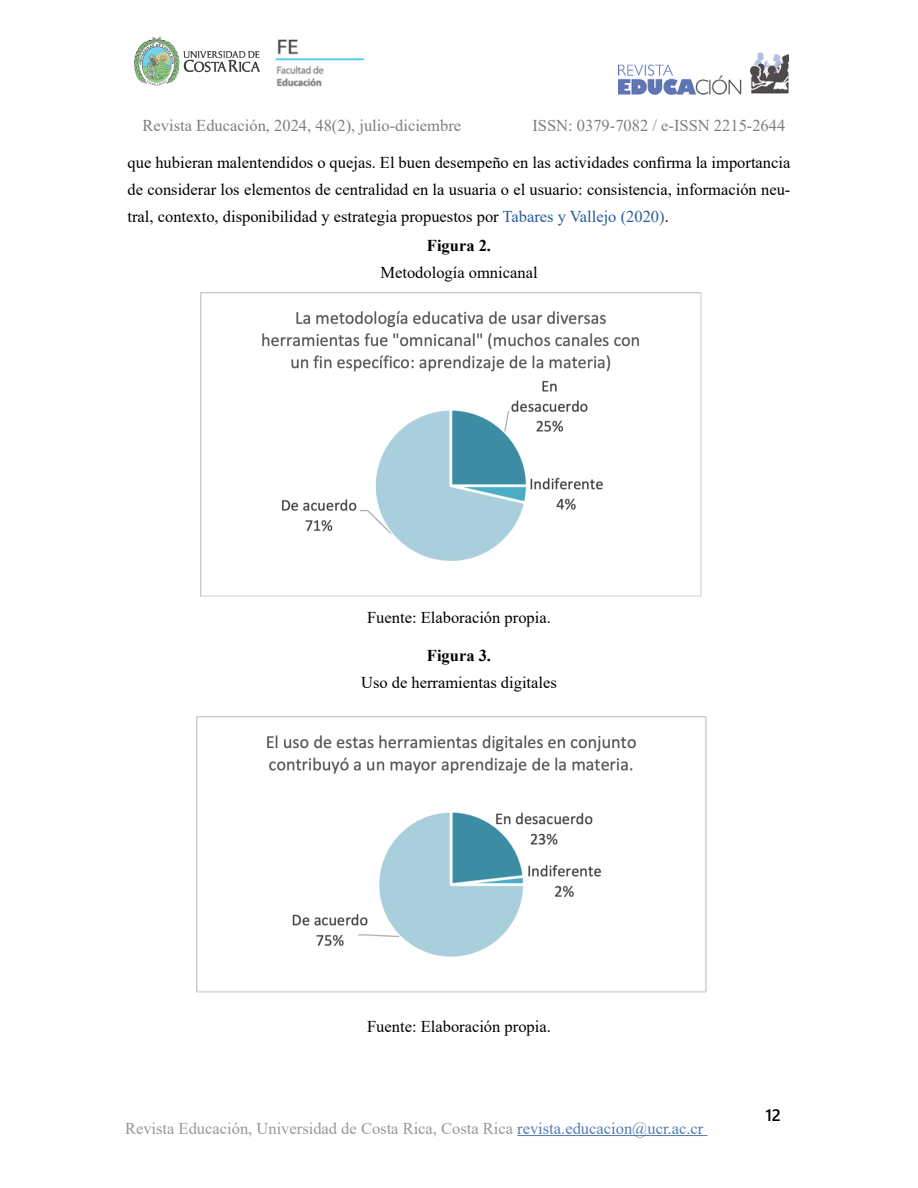
<style>
.page{position:relative;width:918px;height:1188px;background:#fff}
.page>*{position:absolute;margin:0;border:0;box-sizing:border-box;transform-origin:0 0}
.t1{font:16.5px/27px "Times New Roman";color:#000;text-align:justify}
.t2{font:16.5px "Times New Roman";color:#7d7e7f}
.t3{font:700 16.5px "Times New Roman";color:#000}
.t4{font:600 16.5px "Segoe UI";color:#000}
.s1{color:#275b9b}
</style>
<div class="page">
<img style="left:200px;top:292px;width:502px;height:305px">
<img style="left:196px;top:716px;width:511px;height:277px">
<hr style="left:517px;top:1135px;width:190px;height:1px;background:#275b9b">
<img style="left:618px;top:52px;width:171px;height:43px">
<img style="left:134px;top:37px;width:126px;height:49px">
<img style="left:275px;top:39px;width:90px;height:48px">
<p class="t2" style="left:143px;top:113px;width:320px">Revista Educación, 2024, 48(2), julio-diciembre</p>
<p class="t2" style="left:532px;top:113px;width:254px">ISSN: 0379-7082 / e-ISSN 2215-2644</p>
<p class="t1" style="left:128px;top:148px;width:664px">que hubieran malentendidos o quejas. El buen desempeño en las actividades confirma la importancia de considerar los elementos de centralidad en la usuaria o el usuario: consistencia, información neu&shy;tral, contexto, disponibilidad y estrategia propuestos por <span class="s1">Tabares y Vallejo (2020)</span>.</p>
<p class="t3" style="left:427px;top:234px;width:66px">Figura 2.</p>
<p class="t1" style="left:380px;top:259px;width:159px">Metodología omnicanal</p>
<p class="t1" style="left:367px;top:603px;width:185px">Fuente: Elaboración propia.</p>
<p class="t3" style="left:427px;top:643px;width:66px">Figura 3.</p>
<p class="t1" style="left:361px;top:668px;width:197px">Uso de herramientas digitales</p>
<p class="t1" style="left:367px;top:1013px;width:185px">Fuente: Elaboración propia.</p>
<p class="t2" style="left:125px;top:1117px;width:580px">Revista Educación, Universidad de Costa Rica, Costa Rica <span class="s1">revista.educacion@ucr.ac.cr</span></p>
<p class="t4" style="left:765px;top:1100px;width:17px">12</p>
</div>
